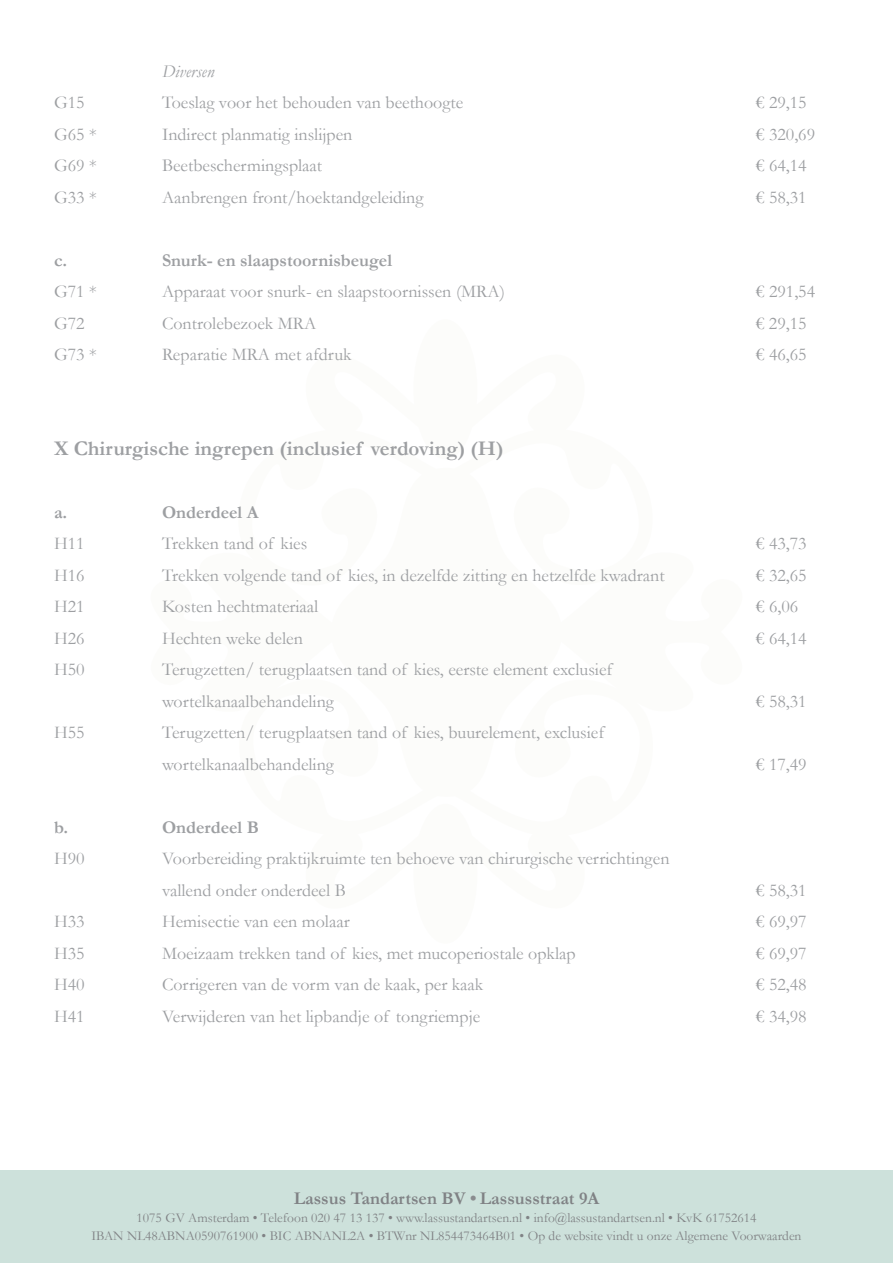
<style>
.page{position:relative;width:893px;height:1263px;background:#fff}
.page>*{position:absolute;margin:0;border:0;box-sizing:border-box;transform-origin:0 0}
.t1{font:700 21px "Garamond";color:#9d9fa2}
.t2{font:18px/31.5px "Garamond";color:#9d9fa2}
.t3{font:700 18px "Garamond";color:#9d9fa2}
.t4{font:700 18px "Garamond";color:#808285}
.t5{font:italic 18px "Garamond";color:#9d9fa2}
.t6{font:13.5px/18px "Garamond";color:#808285;text-align:center}
.s1{color:#8a8c8f}
</style>
<div class="page">
<div style="left:0;top:1171px;width:893px;height:92px;background:#cde1db"></div>
<p class="t5" style="left:162px;top:60px;width:54px">Diversen</p>
<p class="t2" style="left:54px;top:87px;width:32px">G15</p>
<p class="t2" style="left:162px;top:87px;width:303px">Toeslag voor het behouden van beethoogte</p>
<p class="t2" style="left:756px;top:87px;width:52px">€ 29,15</p>
<p class="t2" style="left:54px;top:118px;width:44px">G65 *</p>
<p class="t2" style="left:162px;top:118px;width:192px">Indirect planmatig inslijpen</p>
<p class="t2" style="left:756px;top:118px;width:61px">€ 320,69</p>
<p class="t2" style="left:54px;top:150px;width:44px">G69 *</p>
<p class="t2" style="left:162px;top:150px;width:162px">Beetbeschermingsplaat</p>
<p class="t2" style="left:756px;top:150px;width:52px">€ 64,14</p>
<p class="t2" style="left:54px;top:181px;width:44px">G33 *</p>
<p class="t2" style="left:162px;top:181px;width:263px">Aanbrengen front/hoektandgeleiding</p>
<p class="t2" style="left:756px;top:181px;width:52px">€ 58,31</p>
<p class="t3" style="left:54px;top:249px;width:15px">c.</p>
<p class="t3" style="left:162px;top:249px;width:232px">Snurk- en slaapstoornisbeugel</p>
<p class="t2" style="left:54px;top:276px;width:44px">G71 *</p>
<p class="t2" style="left:162px;top:276px;width:344px">Apparaat voor snurk- en slaapstoornissen (MRA)</p>
<p class="t2" style="left:756px;top:276px;width:61px">€ 291,54</p>
<p class="t2" style="left:54px;top:307px;width:32px">G72</p>
<p class="t2" style="left:162px;top:307px;width:156px">Controlebezoek MRA</p>
<p class="t2" style="left:756px;top:307px;width:52px">€ 29,15</p>
<p class="t2" style="left:54px;top:339px;width:44px">G73 *</p>
<p class="t2" style="left:162px;top:339px;width:191px">Reparatie MRA met afdruk</p>
<p class="t2" style="left:756px;top:339px;width:52px">€ 46,65</p>
<p class="t1" style="left:54px;top:435px;width:451px">X Chirurgische ingrepen (inclusief verdoving) (H)</p>
<p class="t3" style="left:54px;top:501px;width:15px">a.</p>
<p class="t3" style="left:162px;top:501px;width:98px">Onderdeel A</p>
<p class="t2" style="left:54px;top:528px;width:32px">H11</p>
<p class="t2" style="left:162px;top:528px;width:147px">Trekken tand of kies</p>
<p class="t2" style="left:756px;top:528px;width:52px">€ 43,73</p>
<p class="t2" style="left:54px;top:559px;width:32px">H16</p>
<p class="t2" style="left:162px;top:559px;width:504px">Trekken volgende tand of kies, in dezelfde zitting en hetzelfde kwadrant</p>
<p class="t2" style="left:756px;top:559px;width:52px">€ 32,65</p>
<p class="t2" style="left:54px;top:591px;width:32px">H21</p>
<p class="t2" style="left:162px;top:591px;width:158px">Kosten hechtmateriaal</p>
<p class="t2" style="left:756px;top:591px;width:44px">€ 6,06</p>
<p class="t2" style="left:54px;top:622px;width:32px">H26</p>
<p class="t2" style="left:162px;top:622px;width:142px">Hechten weke delen</p>
<p class="t2" style="left:756px;top:622px;width:52px">€ 64,14</p>
<p class="t2" style="left:54px;top:654px;width:32px">H50</p>
<p class="t2" style="left:162px;top:654px;width:452px">Terugzetten/ terugplaatsen tand of kies, eerste element exclusief</p>
<p class="t2" style="left:162px;top:685px;width:173px">wortelkanaalbehandeling</p>
<p class="t2" style="left:756px;top:685px;width:52px">€ 58,31</p>
<p class="t2" style="left:54px;top:717px;width:32px">H55</p>
<p class="t2" style="left:162px;top:717px;width:444px">Terugzetten/ terugplaatsen tand of kies, buurelement, exclusief</p>
<p class="t2" style="left:162px;top:748px;width:173px">wortelkanaalbehandeling</p>
<p class="t2" style="left:756px;top:748px;width:52px">€ 17,49</p>
<p class="t3" style="left:54px;top:816px;width:16px">b.</p>
<p class="t3" style="left:162px;top:816px;width:98px">Onderdeel B</p>
<p class="t2" style="left:54px;top:843px;width:32px">H90</p>
<p class="t2" style="left:162px;top:843px;width:509px">Voorbereiding praktijkruimte ten behoeve van chirurgische verrichtingen vallend onder onderdeel B</p>
<p class="t2" style="left:756px;top:874px;width:52px">€ 58,31</p>
<p class="t2" style="left:54px;top:906px;width:32px">H33</p>
<p class="t2" style="left:162px;top:906px;width:189px">Hemisectie van een molaar</p>
<p class="t2" style="left:756px;top:906px;width:52px">€ 69,97</p>
<p class="t2" style="left:54px;top:937px;width:32px">H35</p>
<p class="t2" style="left:162px;top:937px;width:415px">Moeizaam trekken tand of kies, met mucoperiostale opklap</p>
<p class="t2" style="left:756px;top:937px;width:52px">€ 69,97</p>
<p class="t2" style="left:54px;top:969px;width:32px">H40</p>
<p class="t2" style="left:162px;top:969px;width:323px">Corrigeren van de vorm van de kaak, per kaak</p>
<p class="t2" style="left:756px;top:969px;width:52px">€ 52,48</p>
<p class="t2" style="left:54px;top:1000px;width:32px">H41</p>
<p class="t2" style="left:162px;top:1000px;width:320px">Verwijderen van het lipbandje of tongriempje</p>
<p class="t2" style="left:756px;top:1000px;width:52px">€ 34,98</p>
<p class="t4" style="left:294px;top:1187px;width:307px">Lassus Tandartsen BV <span class="s1">•</span> Lassusstraat 9A</p>
<p class="t6" style="left:91px;top:1208px;width:712px">1075 GV Amsterdam • Telefoon 020 47 13 137 • www.lassustandartsen.nl • info@lassustandartsen.nl • KvK 61752614<br>IBAN NL48ABNA0590761900 • BIC ABNANL2A • BTWnr NL854473464B01 • Op de website vindt u onze Algemene Voorwaarden</p>
</div>
